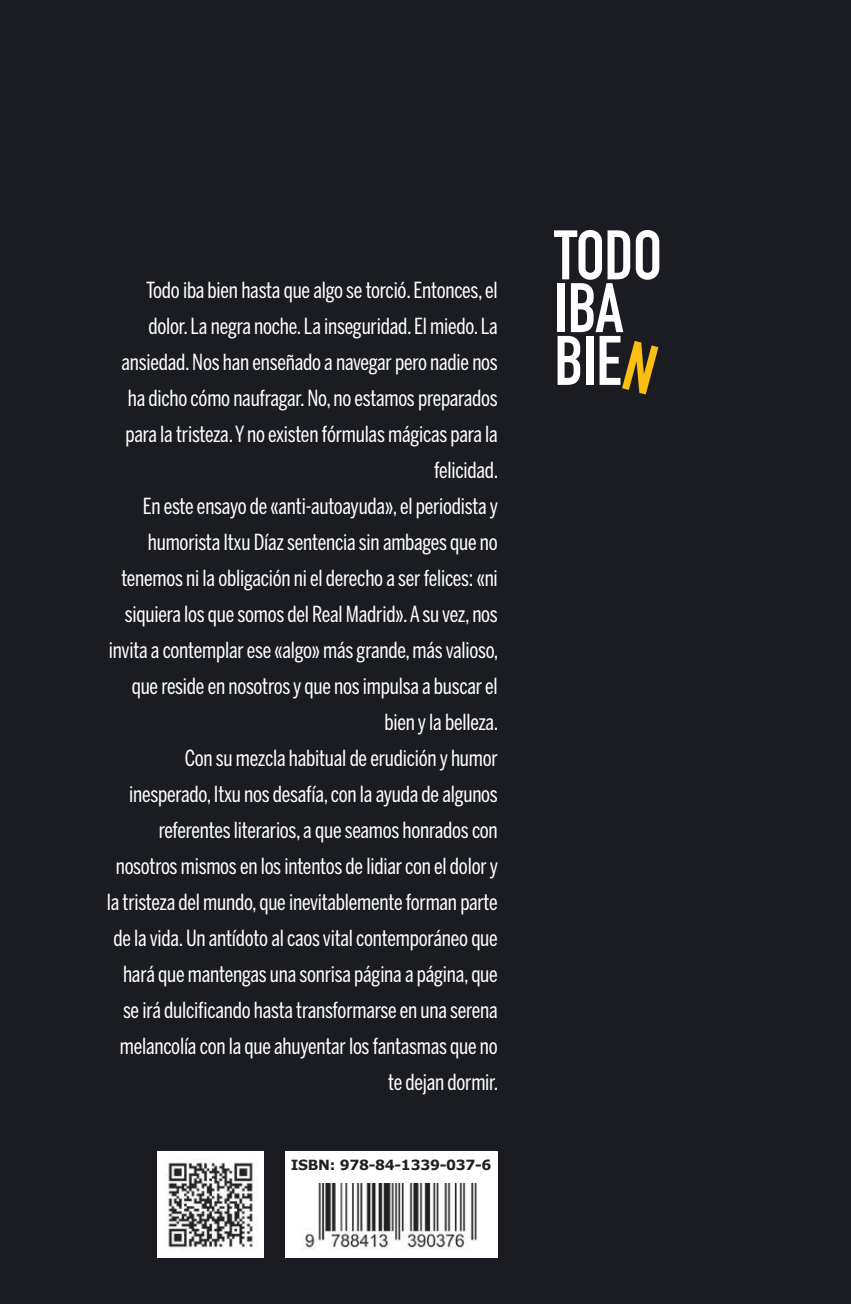
<style>
.page{position:relative;width:851px;height:1304px;background:#fff}
.page>*{position:absolute;margin:0;border:0;box-sizing:border-box;transform-origin:0 0}
.t1{font:700 68.8px/52.8px "DIN Condensed";letter-spacing:-.01em;color:#fff}
.t2{font:22px/36px "Benton Sans Comp";letter-spacing:-.01em;color:#fff;text-align:right}
.t3{font:700 14px "Verdana";letter-spacing:-.02em;color:#231f20}
</style>
<div class="page">
<div style="left:0;top:0;width:850px;height:1304px;background:#1a1c21"></div>
<div style="left:285px;top:1151px;width:212px;height:106px;background:#fff"></div>
<img style="left:301px;top:1184px;width:177px;height:66px">
<img style="left:157px;top:1151px;width:107px;height:106px">
<p class="t2" style="left:107px;top:272px;width:393px">Todo iba bien hasta que algo se torció. Entonces, el dolor. La negra noche. La inseguridad. El miedo. La ansiedad. Nos han enseñado a navegar pero nadie nos ha dicho cómo naufragar. No, no estamos preparados para la tristeza. Y no existen fórmulas mágicas para la felicidad.<br>En este ensayo de «anti-autoayuda», el periodista y humorista Itxu Díaz sentencia sin ambages que no tenemos ni la obligación ni el derecho a ser felices: «ni siquiera los que somos del Real Madrid». A su vez, nos invita a contemplar ese «algo» más grande, más valioso, que reside en nosotros y que nos impulsa a buscar el bien y la belleza.<br>Con su mezcla habitual de erudición y humor inesperado, Itxu nos desafía, con la ayuda de algunos referentes literarios, a que seamos honrados con nosotros mismos en los intentos de lidiar con el dolor y la tristeza del mundo, que inevitablemente forman parte de la vida. Un antídoto al caos vital contemporáneo que hará que mantengas una sonrisa página a página, que se irá dulcificando hasta transformarse en una serena melancolía con la que ahuyentar los fantasmas que no te dejan dormir.</p>
<p class="t3" style="left:291px;top:1155px;width:202px">ISBN: 978-84-1339-037-6</p>
<p class="t1" style="left:554px;top:228px;width:109px">TODO<br>IBA<br>BIE</p>
</div>
